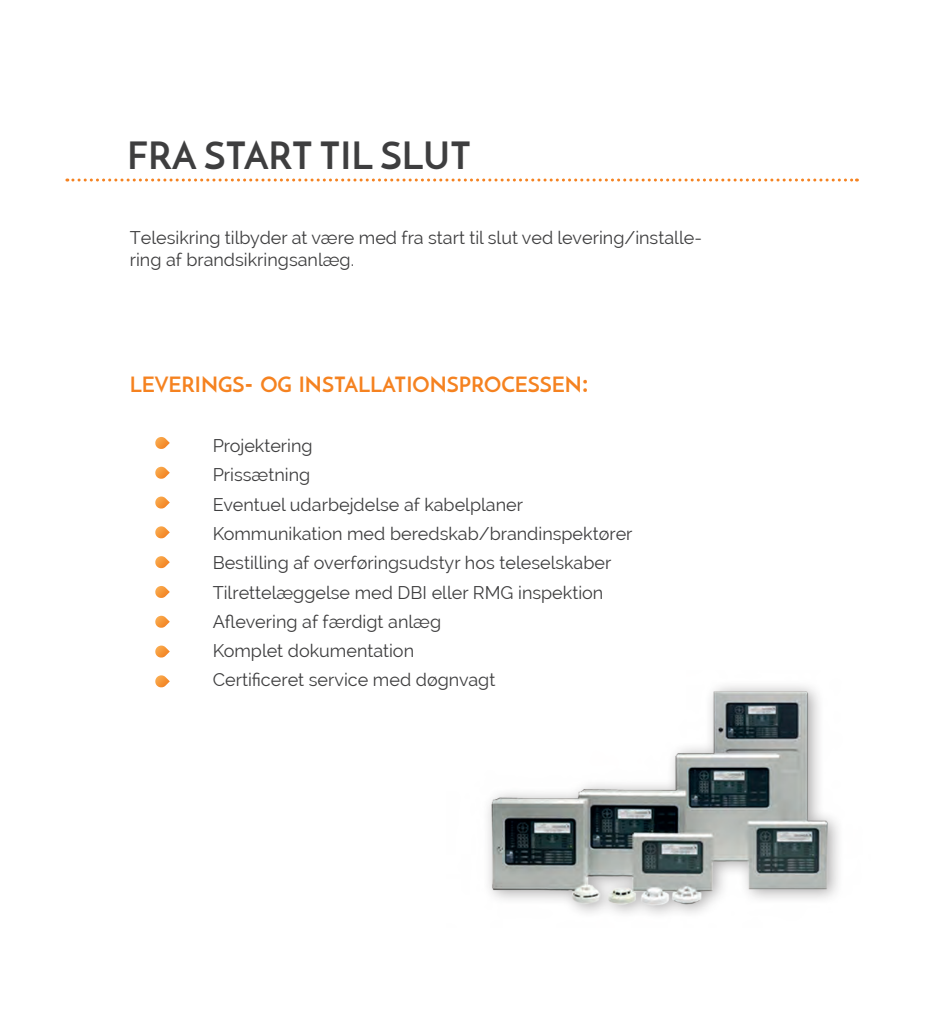
<style>
.page{position:relative;width:936px;height:1021px;background:#fff}
.page>*{position:absolute;margin:0;border:0;box-sizing:border-box;transform-origin:0 0}
.t1{font:700 37.5px "Josefin Sans";color:#3e3e3f}
.t2{font:700 21px "Josefin Sans";color:#f58220}
.t3{font:18px/29.2px "Raleway";color:#3e3e3f}
.s1{font-size:30px}
</style>
<div class="page">
<svg style="left:155px;top:437px;width:15px;height:12px"></svg>
<svg style="left:155px;top:556px;width:15px;height:12px"></svg>
<svg style="left:155px;top:467px;width:15px;height:12px"></svg>
<svg style="left:155px;top:586px;width:15px;height:12px"></svg>
<svg style="left:155px;top:496px;width:15px;height:12px"></svg>
<svg style="left:155px;top:615px;width:15px;height:13px"></svg>
<svg style="left:155px;top:526px;width:15px;height:12px"></svg>
<svg style="left:155px;top:645px;width:15px;height:12px"></svg>
<svg style="left:155px;top:675px;width:15px;height:12px"></svg>
<svg style="left:67px;top:178px;width:790px;height:3px"></svg>
<img style="left:488px;top:685px;width:351px;height:229px">
<h1 class="t1" style="left:127px;top:132px;width:345px">FRA START TIL SLUT</h1>
<p class="t3" style="left:130px;top:227px;width:573px;line-height:21.6px">Telesikring tilbyder at være med fra start til slut ved levering/installe&shy;ring af brandsikringsanlæg.</p>
<p class="t2" style="left:130px;top:372px;width:460px">LEVERINGS<span class="s1">-</span> OG INSTALLATIONSPROCESSEN<span class="s1">:</span></p>
<p class="t3" style="left:213px;top:431px;width:421px">Projektering<br>Prissætning<br>Eventuel udarbejdelse af kabelplaner Kommunikation med beredskab/brandinspektører Bestilling af overføringsudstyr hos teleselskaber Tilrettelæggelse med DBI eller RMG inspektion Aflevering af færdigt anlæg<br>Komplet dokumentation<br>Certificeret service med døgnvagt</p>
</div>
